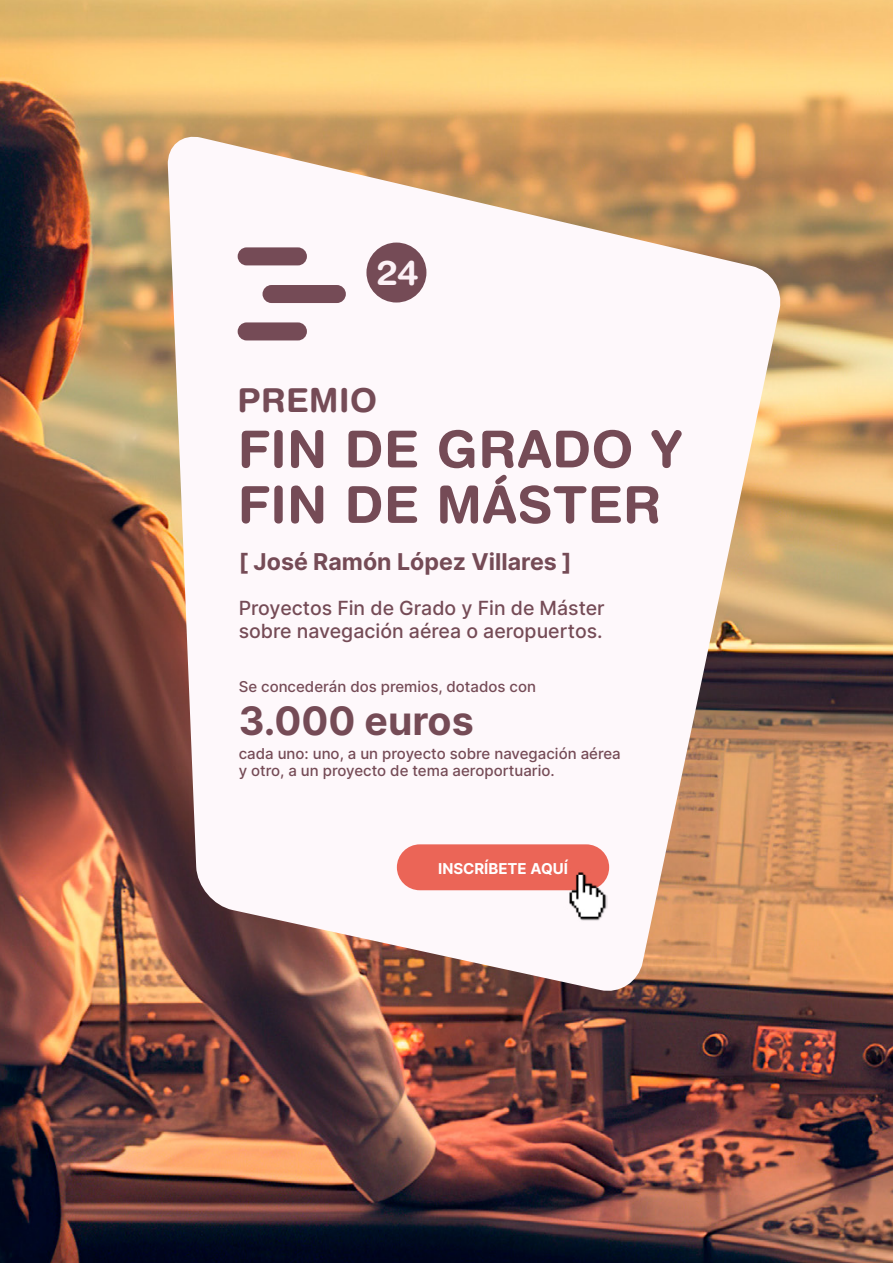
<style>
.page{position:relative;width:893px;height:1263px;background:#fff}
.page>*{position:absolute;margin:0;border:0;box-sizing:border-box;transform-origin:0 0}
.t1{font:700 51px/55.5px "Helvetica Rounded LT Std";letter-spacing:.015em;color:#754b56}
.t2{font:700 39.3px "Inter";color:#754b56}
.t3{font:700 34.35px "Helvetica Rounded LT Std";color:#fcf1f6}
.t4{font:700 33px "Helvetica Rounded LT Std";letter-spacing:.015em;color:#754b56}
.t5{font:700 23.1px "Inter";color:#754b56}
.t6{font:500 19.5px/23.4px "Inter";color:#754b56}
.t7{font:500 15px/16.5px "Inter";color:#754b56}
.t8{font:700 15px "Inter";color:#fff}
</style>
<div class="page">
<img style="left:0;top:0;width:893px;height:1263px">
<svg style="left:167px;top:133px;width:617px;height:861px"></svg>
<div style="left:366px;top:243px;width:60px;height:59px;background:#754b56;border-radius:50%"></div>
<div style="left:238px;top:322px;width:69px;height:18px;background:#754b56;border-radius:9px"></div>
<div style="left:263px;top:285px;width:83px;height:18px;background:#754b56;border-radius:9px"></div>
<div style="left:238px;top:247px;width:69px;height:18px;background:#754b56;border-radius:9px"></div>
<div style="left:397px;top:844px;width:212px;height:46px;background:#eb6557;border-radius:23px"></div>
<img style="left:563px;top:872px;width:44px;height:57px">
<h3 class="t3" style="left:377px;top:252px;width:43px">24</h3>
<h3 class="t4" style="left:238px;top:380px;width:141px">PREMIO</h3>
<h1 class="t1" style="left:238px;top:421px;width:446px">FIN DE GRADO Y<br>FIN DE MÁSTER</h1>
<h3 class="t5" style="left:239px;top:545px;width:335px">[ José Ramón López Villares ]</h3>
<h3 class="t6" style="left:239px;top:595px;width:368px">Proyectos Fin de Grado y Fin de Máster sobre navegación aérea o aeropuertos.</h3>
<p class="t7" style="left:239px;top:678px;width:299px">Se concederán dos premios, dotados con</p>
<h2 class="t2" style="left:239px;top:692px;width:237px">3.000 euros</h2>
<p class="t7" style="left:239px;top:745px;width:384px">cada uno: uno, a un proyecto sobre navegación aérea y otro, a un proyecto de tema aeroportuario.</p>
<p class="t8" style="left:438px;top:857px;width:131px">INSCRÍBETE AQUÍ</p>
</div>
